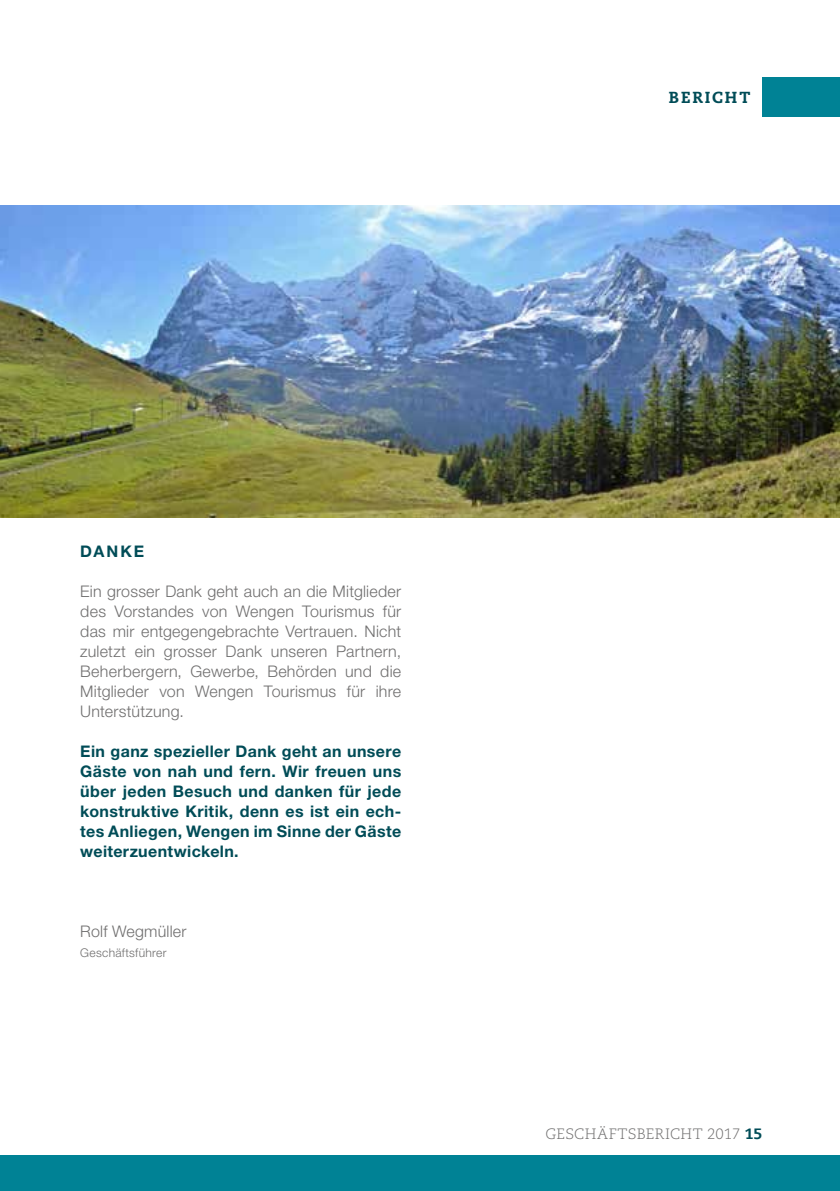
<style>
.page{position:relative;width:840px;height:1191px;background:#fff}
.page>*{position:absolute;margin:0;border:0;box-sizing:border-box;transform-origin:0 0}
.t1{font:300 16px/20px "Helvetica Neue LT Std";letter-spacing:.015em;color:#706f6f;text-align:justify}
.t2{font:700 16px/20px "Helvetica Neue LT Std";letter-spacing:.025em;color:#004c57;text-align:justify}
.t3{font:800 16px "Caecilia LT Std";letter-spacing:.115em;color:#004c57}
.t4{font:300 15px "Caecilia LT Std";letter-spacing:.02em;color:#706f6f}
.t5{font:300 12px "Helvetica Neue LT Std";letter-spacing:.025em;color:#706f6f}
.s1{font-weight:800;color:#004c57}
</style>
<div class="page">
<div style="left:0;top:1155px;width:839px;height:36px;background:#008295"></div>
<div style="left:762px;top:77px;width:77px;height:40px;background:#008295"></div>
<img style="left:0;top:206px;width:839px;height:311px">
<p class="t3" style="left:668px;top:88px;width:83px">BERICHT</p>
<p class="t2" style="left:80px;top:541px;width:65px">DANKE</p>
<p class="t1" style="left:80px;top:581px;width:322px">Ein grosser Dank geht auch an die Mitglieder des Vorstandes von Wengen Tourismus für das mir entgegengebrachte Vertrauen. Nicht zuletzt ein grosser Dank unseren Partnern, Beherbergern, Gewerbe, Behörden und die Mitglieder von Wengen Tourismus für ihre Unterstützung.</p>
<p class="t2" style="left:80px;top:741px;width:322px">Ein ganz spezieller Dank geht an unsere Gäste von nah und fern. Wir freuen uns über jeden Besuch und danken für jede konstruktive Kritik, denn es ist ein ech&shy;tes Anliegen, Wengen im Sinne der Gäste weiterzuentwickeln.</p>
<p class="t1" style="left:80px;top:921px;width:108px">Rolf Wegmüller</p>
<p class="t5" style="left:80px;top:945px;width:88px">Geschäftsführer</p>
<p class="t4" style="left:545px;top:1125px;width:218px">GESCHÄFTSBERICHT 2017 <span class="s1">15</span></p>
</div>
